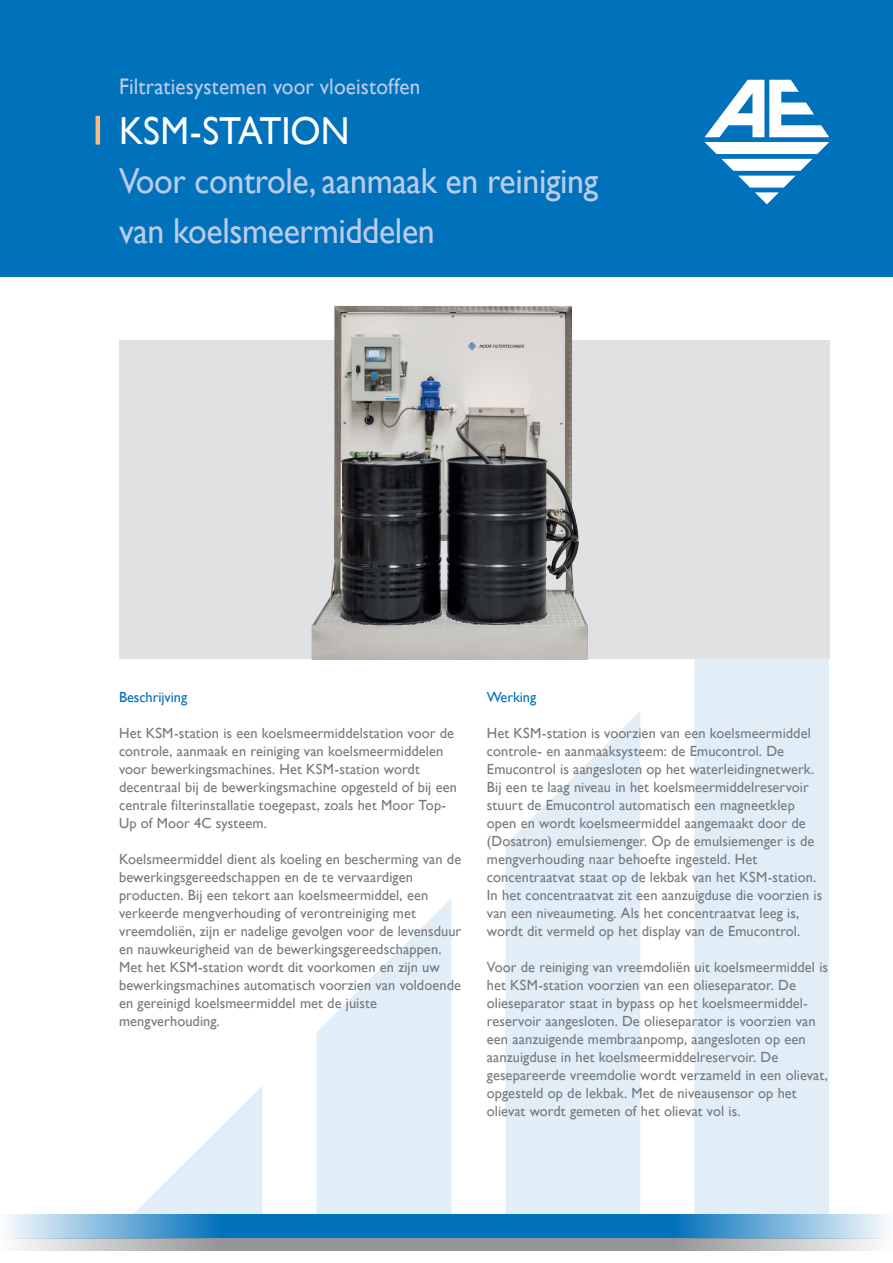
<style>
.page{position:relative;width:893px;height:1263px;background:#fff}
.page>*{position:absolute;margin:0;border:0;box-sizing:border-box;transform-origin:0 0}
.t1{font:39px "Gill Sans";color:#fff;scale:.94 1}
.t2{font:36px/49.5px "Gill Sans";letter-spacing:-.01em;color:#bbcce8;scale:.94 1}
.t3{font:22.5px "Gill Sans";letter-spacing:.005em;color:#bbcce8;scale:.94 1}
.t4{font:14.7px/18px "Gill Sans";letter-spacing:.005em;color:#76787b}
.t5{font:14.7px "Gill Sans";letter-spacing:-.005em;color:#0071bb}
</style>
<div class="page">
<div style="left:0;top:0;width:893px;height:276px;background:#0071bb"></div>
<hr style="left:96px;top:116px;width:4px;height:29px;background:#fbba83">
<svg style="left:134px;top:1087px;width:128px;height:127px"></svg>
<svg style="left:316px;top:899px;width:135px;height:315px;fill:#e1eef7"></svg>
<div style="left:694px;top:659px;width:135px;height:555px;background:#e1eef7"></div>
<svg style="left:505px;top:711px;width:135px;height:503px;background:#e5f0f8"></svg>
<div style="left:119px;top:340px;width:710px;height:319px;background:#e0e1e3"></div>
<svg style="left:704px;top:80px;width:125px;height:124px"></svg>
<svg style="left:8px;top:1214px;width:438px;height:24px;background:#3b92ca"></svg>
<svg style="left:4px;top:1238px;width:442px;height:13px;background:#abadb0"></svg>
<svg style="left:446px;top:1214px;width:440px;height:24px;background:#3a91ca"></svg>
<svg style="left:446px;top:1238px;width:444px;height:13px;background:#aaadaf"></svg>
<img style="left:299px;top:276px;width:304px;height:383px">
<h3 class="t3" style="left:119px;top:73px;width:322px">Filtratiesystemen voor vloeistoffen</h3>
<h1 class="t1" style="left:119px;top:108px;width:246px">KSM-STATION</h1>
<h2 class="t2" style="left:119px;top:156px;width:511px">Voor controle, aanmaak en reiniging van koelsmeermiddelen</h2>
<p class="t5" style="left:119px;top:688px;width:70px">Beschrijving</p>
<p class="t4" style="left:119px;top:724px;width:339px">Het KSM-station is een koelsmeermiddelstation voor de controle, aanmaak en reiniging van koelsmeermiddelen voor bewerkingsmachines. Het KSM-station wordt decentraal bij de bewerkingsmachine opgesteld of bij een centrale filterinstallatie toegepast, zoals het Moor Top-Up of Moor 4C systeem.</p>
<p class="t4" style="left:119px;top:850px;width:344px">Koelsmeermiddel dient als koeling en bescherming van de bewerkingsgereedschappen en de te vervaardigen producten. Bij een tekort aan koelsmeermiddel, een verkeerde mengverhouding of verontreiniging met vreemdoliën, zijn er nadelige gevolgen voor de levensduur en nauwkeurigheid van de bewerkingsgereedschappen.<br>Met het KSM-station wordt dit voorkomen en zijn uw bewerkingsmachines automatisch voorzien van voldoende en gereinigd koelsmeermiddel met de juiste mengverhouding.</p>
<p class="t5" style="left:487px;top:688px;width:51px">Werking</p>
<p class="t4" style="left:487px;top:724px;width:337px">Het KSM-station is voorzien van een koelsmeermiddel controle- en aanmaaksysteem: de Emucontrol. De Emucontrol is aangesloten op het waterleidingnetwerk.<br>Bij een te laag niveau in het koelsmeermiddelreservoir stuurt de Emucontrol automatisch een magneetklep open en wordt koelsmeermiddel aangemaakt door de (Dosatron) emulsiemenger. Op de emulsiemenger is de mengverhouding naar behoefte ingesteld. Het concentraatvat staat op de lekbak van het KSM-station.<br>In het concentraatvat zit een aanzuigduse die voorzien is van een niveaumeting. Als het concentraatvat leeg is, wordt dit vermeld op het display van de Emucontrol.</p>
<p class="t4" style="left:487px;top:958px;width:343px">Voor de reiniging van vreemdoliën uit koelsmeermiddel is het KSM-station voorzien van een olieseparator. De olieseparator staat in bypass op het koelsmeermiddel&shy;reservoir aangesloten. De olieseparator is voorzien van een aanzuigende membraanpomp, aangesloten op een aanzuigduse in het koelsmeermiddelreservoir. De gesepareerde vreemdolie wordt verzameld in een olievat, opgesteld op de lekbak. Met de niveausensor op het olievat wordt gemeten of het olievat vol is.</p>
</div>
